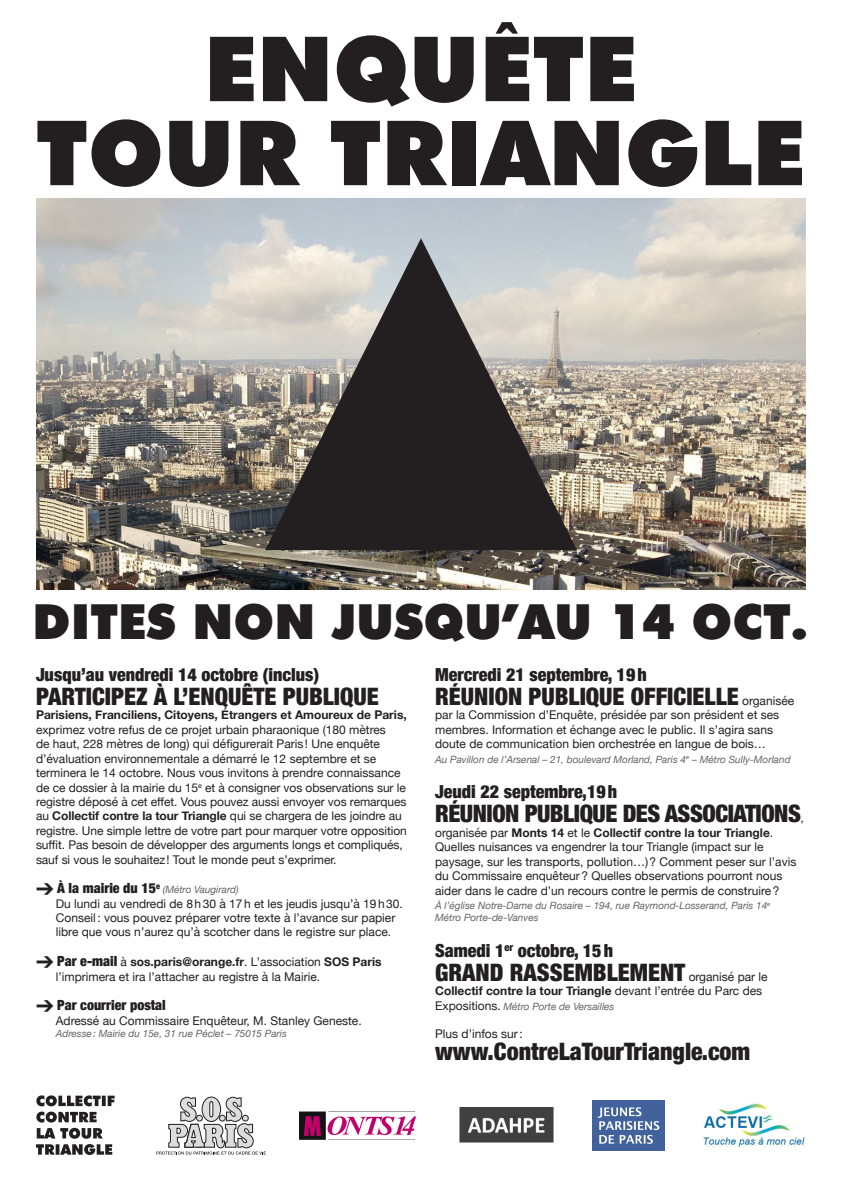
<style>
.page{position:relative;width:842px;height:1191px;background:#fff}
.page>*{position:absolute;margin:0;border:0;box-sizing:border-box;transform-origin:0 0}
.t1{font:900 90px/84px "Futura";color:#231f20;text-align:center}
.t2{font:900 48.3px "Futura";color:#231f20}
.t3{font:900 condensed 24px "Helvetica Neue";color:#231f20}
.t4{font:900 condensed 24px "Helvetica Neue";letter-spacing:-.02em;color:#231f20}
.t5{font:900 condensed 18px "Helvetica Neue";color:#231f20}
.t6{font:900 condensed 14px "Helvetica Neue";color:#231f20}
.t7{font:12px/14.4px "Helvetica Neue";color:#231f20}
.t8{font:700 12px "Helvetica Neue";color:#231f20}
.t9{font:italic 10px/12px "Helvetica Neue";color:#636366}
.s1{font-weight:700}
.s2{font-weight:900;font-stretch:condensed;font-size:14px}
.s3{font-weight:400}
.s4{font-weight:400;font-stretch:normal;font-size:12px}
.s5{font-style:normal;font-size:12px;color:#231f20}
</style>
<div class="page">
<img style="left:36px;top:198px;width:770px;height:392px">
<svg style="left:265px;top:238px;width:312px;height:312px"></svg>
<div style="left:593px;top:1100px;width:72px;height:50px;background:#42629d"></div>
<svg style="left:598px;top:1107px;width:61px;height:36px"></svg>
<svg style="left:36px;top:1144px;width:76px;height:11px"></svg>
<svg style="left:36px;top:1095px;width:79px;height:43px"></svg>
<img style="left:460px;top:1107px;width:93px;height:35px">
<svg style="left:156px;top:1096px;width:110px;height:58px"></svg>
<img style="left:300px;top:1111px;width:115px;height:28px">
<img style="left:702px;top:1103px;width:103px;height:44px">
<p class="t1" style="left:36px;top:22px;width:771px">ENQUÊTE<br>TOUR TRIANGLE</p>
<p class="t2" style="left:33px;top:587px;width:776px">DITES NON JUSQU’AU 14 OCT.</p>
<p class="t5" style="left:36px;top:660px;width:285px">Jusqu’au vendredi 14 octobre (inclus)</p>
<p class="t3" style="left:36px;top:677px;width:344px">PARTICIPEZ À L’ENQUÊTE PUBLIQUE</p>
<p class="t7" style="left:36px;top:708px;width:372px"><span class="s1">Parisiens, Franciliens, Citoyens, Étrangers et Amoureux de Paris, </span>exprimez votre refus de ce projet urbain pharaonique (180 mètres<br>de haut, 228 mètres de long) qui défigurerait Paris! Une enquête d’évaluation environnementale a démarré le 12 septembre et se terminera le 14 octobre. Nous vous invitons à prendre connaissance de ce dossier à la mairie du 15<sup>e</sup> et à consigner vos observations sur le registre déposé à cet effet. Vous pouvez aussi envoyer vos remarques au <span class="s1">Collectif contre la tour Triangle</span> qui se chargera de les joindre au registre. Une simple lettre de votre part pour marquer votre opposition suffit. Pas besoin de développer des arguments longs et compliqués, sauf si vous le souhaitez! Tout le monde peut s’exprimer.</p>
<p class="t6" style="left:36px;top:876px;width:125px">➔ À la mairie du 15<sup>e</sup></p>
<p class="t9" style="left:163px;top:884px;width:77px">(Métro Vaugirard)</p>
<p class="t7" style="left:56px;top:896px;width:348px">Du lundi au vendredi de 8h30 à 17h et les jeudis jusqu’à 19h30.</p>
<p class="t7" style="left:56px;top:911px;width:341px">Conseil: vous pouvez préparer votre texte à l’avance sur papier libre que vous n’aurez qu’à scotcher dans le registre sur place.</p>
<p class="t8" style="left:36px;top:952px;width:347px">➔ <span class="s2">Par e-mail</span> <span class="s3">à</span> sos.paris@orange.fr<span class="s3">. L’association</span> SOS Paris</p>
<p class="t7" style="left:56px;top:969px;width:266px">l’imprimera et ira l’attacher au registre à la Mairie.</p>
<p class="t6" style="left:36px;top:993px;width:131px">➔ Par courrier postal</p>
<p class="t7" style="left:56px;top:1013px;width:307px">Adressé au Commissaire Enquêteur, M. Stanley Geneste.</p>
<p class="t9" style="left:56px;top:1027px;width:233px">Adresse: Mairie du 15e, 31 rue Péclet – 75015 Paris</p>
<p class="t5" style="left:435px;top:660px;width:213px">Mercredi 21 septembre, 19h</p>
<p class="t3" style="left:435px;top:677px;width:361px">RÉUNION PUBLIQUE OFFICIELLE <span class="s4">organisée</span></p>
<p class="t7" style="left:435px;top:708px;width:346px">par la Commission d’Enquête, présidée par son président et ses membres. Information et échange avec le public. Il s’agira sans doute de communication bien orchestrée en langue de bois…</p>
<p class="t9" style="left:435px;top:753px;width:357px">Au Pavillon de l’Arsenal – 21, boulevard Morland, Paris 4<sup>e</sup> – Métro Sully-Morland</p>
<p class="t5" style="left:435px;top:777px;width:184px">Jeudi 22 septembre,19h</p>
<p class="t4" style="left:435px;top:794px;width:370px">RÉUNION PUBLIQUE DES ASSOCIATIONS<span class="s4">,</span></p>
<p class="t7" style="left:435px;top:826px;width:363px">organisée par <span class="s1">Monts 14</span> et le <span class="s1">Collectif contre la tour Triangle</span>.<br>Quelles nuisances va engendrer la tour Triangle (impact sur le paysage, sur les transports, pollution…)? Comment peser sur l’avis du Commissaire enquêteur? Quelles observations pourront nous aider dans le cadre d’un recours contre le permis de construire?</p>
<p class="t9" style="left:435px;top:900px;width:337px">À l’église Notre-Dame du Rosaire – 194, rue Raymond-Losserand, Paris 14<sup>e<br></sup>Métro Porte-de-Vanves</p>
<p class="t5" style="left:435px;top:935px;width:179px">Samedi 1<sup>er</sup> octobre, 15h</p>
<p class="t3" style="left:435px;top:952px;width:334px">GRAND RASSEMBLEMENT <span class="s4">organisé par le</span></p>
<p class="t8" style="left:435px;top:981px;width:329px">Collectif contre la tour Triangle <span class="s3">devant l’entrée du Parc des</span></p>
<p class="t9" style="left:435px;top:1000px;width:181px"><span class="s5">Expositions.</span> Métro Porte de Versailles</p>
<p class="t7" style="left:435px;top:1027px;width:89px">Plus d’infos sur:</p>
<p class="t3" style="left:435px;top:1031px;width:317px">www.ContreLaTourTriangle.com</p>
</div>
